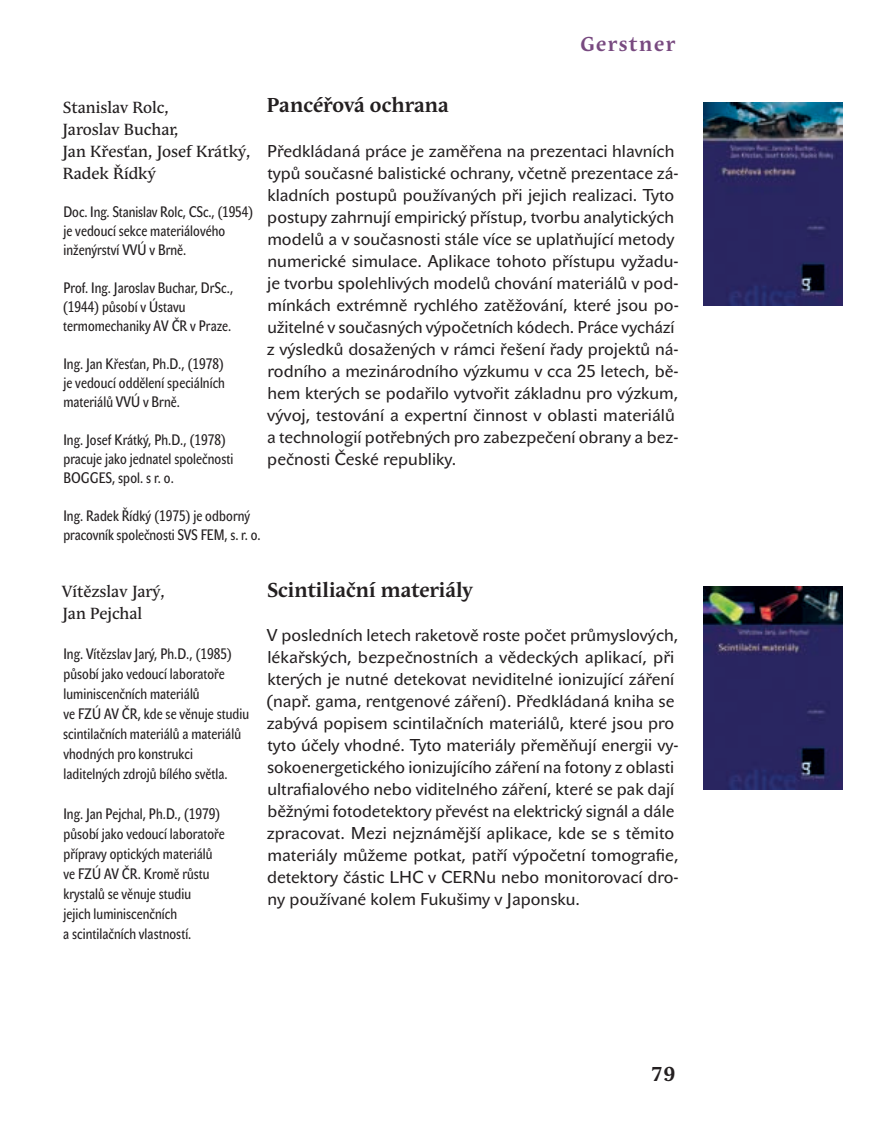
<style>
.page{position:relative;width:885px;height:1134px;background:#fff}
.page>*{position:absolute;margin:0;border:0;box-sizing:border-box;transform-origin:0 0}
.t1{font:700 20px "Andulka Text Pro";color:#231f20}
.t2{font:700 20px "Andulka Text Pro";letter-spacing:.08em;color:#784a80}
.t3{font:17px/22px "John Sans Text Pro";color:#231f20}
.t4{font:16px/22px "Andulka Text Pro";color:#231f20}
.t5{font:15px/20px "John Sans Cond Text Pro";letter-spacing:.005em;color:#231f20}
</style>
<div class="page">
<img style="left:703px;top:103px;width:139px;height:203px">
<img style="left:703px;top:586px;width:139px;height:203px">
<p class="t2" style="left:580px;top:32px;width:96px">Gerstner</p>
<p class="t1" style="left:267px;top:94px;width:183px">Pancéřová ochrana</p>
<p class="t3" style="left:267px;top:140px;width:413px">Předkládaná práce je zaměřena na prezentaci hlavních typů současné balistické ochrany, včetně prezentace zá&shy;kladních postupů používaných při jejich realizaci. Tyto postupy zahrnují empirický přístup, tvorbu analytických modelů a v současnosti stále více se uplatňující metody numerické simulace. Aplikace tohoto přístupu vyžadu&shy;je tvorbu spolehlivých modelů chování materiálů v pod&shy;mínkách extrémně rychlého zatěžování, které jsou po&shy;užitelné v současných výpočetních kódech. Práce vychází z výsledků dosažených v rámci řešení řady projektů ná&shy;rodního a mezinárodního výzkumu v cca 25 letech, bě&shy;hem kterých se podařilo vytvořit základnu pro výzkum, vývoj, testování a expertní činnost v oblasti materiálů a technologií potřebných pro zabezpečení obrany a bez&shy;pečnosti České republiky.</p>
<p class="t4" style="left:62px;top:96px;width:189px">Stanislav Rolc,<br>Jaroslav Buchar,<br>Jan Křesťan, Josef Krátký,<br>Radek Řídký</p>
<p class="t5" style="left:63px;top:202px;width:191px;line-height:19px">Doc. Ing. Stanislav Rolc, CSc., (1954) je vedoucí sekce materiálového inženýrství VVÚ v Brně.</p>
<p class="t5" style="left:63px;top:278px;width:172px;line-height:19px">Prof. Ing. Jaroslav Buchar, DrSc., (1944) působí v Ústavu termomechaniky AV ČR v Praze.</p>
<p class="t5" style="left:63px;top:354px;width:163px;line-height:19px;text-align:justify">Ing. Jan Křesťan, Ph.D., (1978) je vedoucí oddělení speciálních materiálů VVÚ v Brně.</p>
<p class="t5" style="left:63px;top:430px;width:171px;line-height:19px">Ing. Josef Krátký, Ph.D., (1978) pracuje jako jednatel společnosti<br>BOGGES, spol. s r. o.</p>
<p class="t5" style="left:63px;top:506px;width:199px;line-height:19px">Ing. Radek Řídký (1975) je odborný pracovník společnosti SVS FEM, s. r. o.</p>
<p class="t4" style="left:62px;top:580px;width:104px">Vítězslav Jarý,<br>Jan Pejchal</p>
<p class="t5" style="left:63px;top:644px;width:187px">Ing. Vítězslav Jarý, Ph.D., (1985) působí jako vedoucí laboratoře luminiscenčních materiálů<br>ve FZÚ AV ČR, kde se věnuje studiu scintilačních materiálů a materiálů vhodných pro konstrukci laditelných zdrojů bílého světla.</p>
<p class="t5" style="left:63px;top:804px;width:163px">Ing. Jan Pejchal, Ph.D., (1979) působí jako vedoucí laboratoře přípravy optických materiálů ve FZÚ AV ČR. Kromě růstu krystalů se věnuje studiu<br>jejich luminiscenčních<br>a scintilačních vlastností.</p>
<p class="t1" style="left:267px;top:578px;width:207px">Scintiliační materiály</p>
<p class="t3" style="left:266px;top:624px;width:414px">V posledních letech raketově roste počet průmyslových, lékařských, bezpečnostních a vědeckých aplikací, při kterých je nutné detekovat neviditelné ionizující záření (např. gama, rentgenové záření). Předkládaná kniha se zabývá popisem scintilačních materiálů, které jsou pro tyto účely vhodné. Tyto materiály přeměňují energii vy&shy;sokoenergetického ionizujícího záření na fotony z oblasti ultrafialového nebo viditelného záření, které se pak dají běžnými fotodetektory převést na elektrický signál a dále zpracovat. Mezi nejznámější aplikace, kde se s těmito materiály můžeme potkat, patří výpočetní tomografie, detektory částic LHC v CERNu nebo monitorovací dro&shy;ny používané kolem Fukušimy v Japonsku.</p>
<p class="t1" style="left:651px;top:1062px;width:25px">79</p>
</div>
